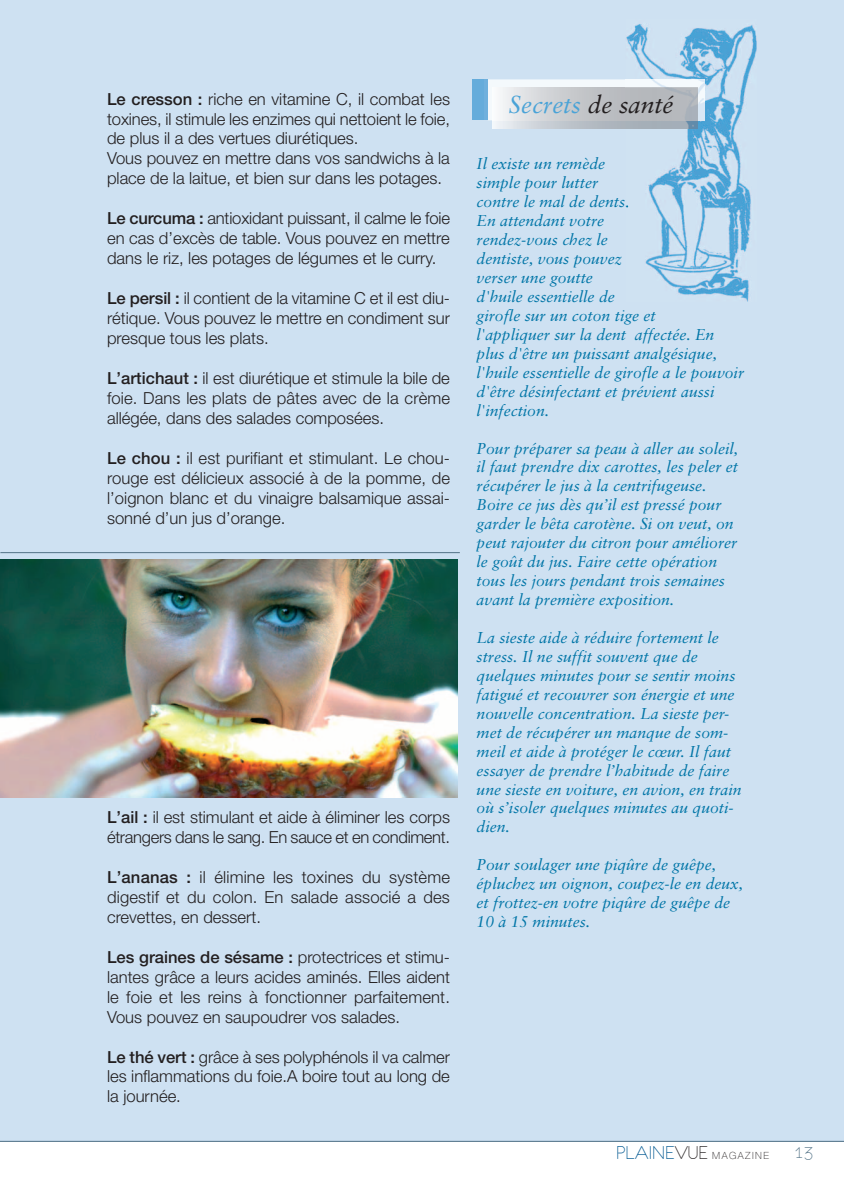
<style>
.page{position:relative;width:844px;height:1191px;background:#fff}
.page>*{position:absolute;margin:0;border:0;box-sizing:border-box;transform-origin:0 0}
.t1{font:italic 24.5px "Sabon";color:#4aa3d7}
.t2{font:21px "Eurofurencelight";color:#57768a}
.t3{font:300 16.62px/19.9px "Helvetica Neue";color:#231f20;text-align:justify}
.t4{font:300 16.62px/19.9px "Helvetica Neue";letter-spacing:-.02em;color:#231f20}
.t5{font:italic 15.75px/18.9px "Sabon";color:#0075a7}
.t6{font:100 9.97px "Helvetica Neue";letter-spacing:.15em;color:#231f20}
.s1{font-weight:500}
.s2{color:#231f20}
.s3{font-family:"Eurofurencelight";font-weight:400;font-size:21.35px;color:#015891}
.s4{font-family:"Eurofurencelight";font-weight:400;font-size:21.35px}
</style>
<div class="page">
<div style="left:0;top:0;width:843px;height:1141px;background:#cee1f2"></div>
<hr style="left:0;top:1140px;width:843px;height:1px;background:#57768a">
<img style="left:0;top:559px;width:457px;height:238px">
<hr style="left:0;top:552px;width:459px;height:1px;background:#57768a">
<img style="left:625px;top:24px;width:132px;height:278px">
<svg style="left:487px;top:79px;width:138px;height:41px"></svg>
<img style="left:697px;top:79px;width:7px;height:41px">
<img style="left:625px;top:79px;width:72px;height:9px">
<div style="left:471px;top:79px;width:13px;height:41px;background:#65acdb"></div>
<hr style="left:484px;top:79px;width:3px;height:41px;background:#6fb0dd">
<img style="left:492px;top:88px;width:205px;height:40px">
<p class="t3" style="left:107px;top:90px;width:344px;text-align:left"><span class="s1">Le cresson :</span> riche en vitamine C, il combat les toxines, il stimule les enzimes qui nettoient le foie, de plus il a des vertues diurétiques.<br>Vous pouvez en mettre dans vos sandwichs à la place de la laitue, et bien sur dans les potages.</p>
<p class="t3" style="left:107px;top:210px;width:344px"><span class="s1">Le curcuma :</span> antioxidant puissant, il calme le foie en cas d’excès de table. Vous pouvez en mettre dans le riz, les potages de légumes et le curry.</p>
<p class="t3" style="left:107px;top:290px;width:344px"><span class="s1">Le persil :</span> il contient de la vitamine C et il est diu&shy;rétique. Vous pouvez le mettre en condiment sur presque tous les plats.</p>
<p class="t3" style="left:107px;top:370px;width:344px"><span class="s1">L’artichaut :</span> il est diurétique et stimule la bile de foie. Dans les plats de pâtes avec de la crème allégée, dans des salades composées.</p>
<p class="t3" style="left:107px;top:449px;width:344px"><span class="s1">Le chou :</span> il est purifiant et stimulant. Le chou&shy;rouge est délicieux associé à de la pomme, de l’oignon blanc et du vinaigre balsamique assai&shy;sonné d’un jus d’orange.</p>
<p class="t4" style="left:107px;top:808px;width:344px"><span class="s1">L’ail :</span> il est stimulant et aide à éliminer les corps étrangers dans le sang. En sauce et en condiment.</p>
<p class="t3" style="left:107px;top:868px;width:344px"><span class="s1">L’ananas :</span> il élimine les toxines du système digestif et du colon. En salade associé a des crevettes, en dessert.</p>
<p class="t3" style="left:107px;top:948px;width:344px"><span class="s1">Les graines de sésame :</span> protectrices et stimu&shy;lantes grâce a leurs acides aminés. Elles aident le foie et les reins à fonctionner parfaitement.<br>Vous pouvez en saupoudrer vos salades.</p>
<p class="t3" style="left:107px;top:1048px;width:344px"><span class="s1">Le thé vert :</span> grâce à ses polyphénols il va calmer les inflammations du foie.A boire tout au long de la journée.</p>
<h1 class="t1" style="left:508px;top:94px;width:166px">Secrets <span class="s2">de santé</span></h1>
<p class="t5" style="left:476px;top:156px;width:269px">Il existe un remède<br>simple pour lutter<br>contre le mal de dents.<br>En attendant votre<br>rendez-vous chez le<br>dentiste, vous pouvez<br>verser une goutte<br>d'huile essentielle de<br>girofle sur un coton tige et<br>l'appliquer sur la dent affectée. En plus d'être un puissant analgésique, l'huile essentielle de girofle a le pouvoir d'être désinfectant et prévient aussi l'infection.</p>
<p class="t5" style="left:476px;top:440px;width:263px">Pour préparer sa peau à aller au soleil, il faut prendre dix carottes, les peler et récupérer le jus à la centrifugeuse.<br>Boire ce jus dès qu’il est pressé pour garder le bêta carotène. Si on veut, on peut rajouter du citron pour améliorer le goût du jus. Faire cette opération tous les jours pendant trois semaines avant la première exposition.</p>
<p class="t5" style="left:476px;top:629px;width:266px">La sieste aide à réduire fortement le stress. Il ne suffit souvent que de quelques minutes pour se sentir moins fatigué et recouvrer son énergie et une nouvelle concentration. La sieste per&shy;met de récupérer un manque de som&shy;meil et aide à protéger le cœur. Il faut essayer de prendre l’habitude de faire une sieste en voiture, en avion, en train où s’isoler quelques minutes au quoti&shy;dien.</p>
<p class="t5" style="left:476px;top:856px;width:268px">Pour soulager une piqûre de guêpe, épluchez un oignon, coupez-le en deux, et frottez-en votre piqûre de guêpe de<br>10 à 15 minutes.</p>
<p class="t6" style="left:616px;top:1151px;width:154px"><span class="s3">PLAINE</span><span class="s4">VUE</span> MAGAZINE</p>
<h2 class="t2" style="left:794px;top:1141px;width:21px">13</h2>
</div>
